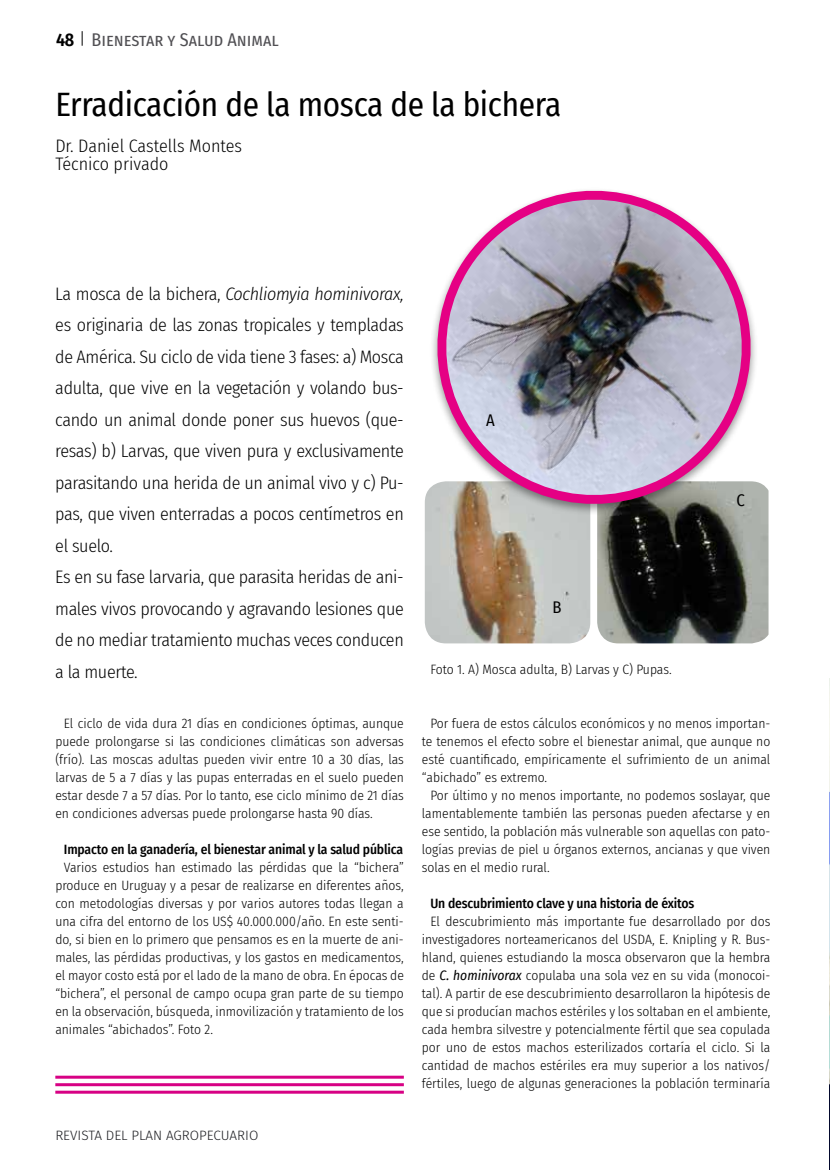
<style>
.page{position:relative;width:830px;height:1170px;background:#fff}
.page>*{position:absolute;margin:0;border:0;box-sizing:border-box;transform-origin:0 0}
.t1{font:33px "Fira Sans Condensed";letter-spacing:-.01em;color:#000}
.t2{font:300 18px/31.5px "Fira Sans Condensed";letter-spacing:-.02em;color:#000}
.t3{font:300 18px/18px "Fira Sans Condensed";color:#000}
.t4{font:18px "Fira Sans Condensed";color:#504f53}
.t5{font:600 18px "Fira Sans Condensed";color:#000}
.t6{font:16.5px "Fira Sans Condensed";color:#000}
.t7{font:300 13.5px/18px "Fira Sans Condensed";color:#000;text-align:justify}
.t8{font:500 13.5px "Fira Sans Condensed";letter-spacing:-.01em;color:#000}
.t9{font:300 13.5px "Fira Sans";color:#1b1c20}
.s1{font-style:italic}
.s2{font-weight:400;font-style:italic}
</style>
<div class="page">
<img style="left:424px;top:527px;width:166px;height:116px">
<img style="left:597px;top:527px;width:171px;height:116px">
<svg style="left:424px;top:190px;width:345px;height:337px"></svg>
<hr style="left:55px;top:1075px;width:348px;height:3px;background:#d70084">
<hr style="left:55px;top:1083px;width:348px;height:3px;background:#d70084">
<hr style="left:55px;top:1090px;width:348px;height:3px;background:#d70084">
<img style="left:829px;top:678px;width:1px;height:491px">
<svg style="left:82px;top:31px;width:1px;height:15px"></svg>
<h2 class="t5" style="left:56px;top:25px;width:20px">48</h2>
<h2 class="t4" style="left:91px;top:26px;width:189px">Bienestar y Salud Animal</h2>
<h1 class="t1" style="left:55px;top:80px;width:507px">Erradicación de la mosca de la bichera</h1>
<h2 class="t3" style="left:55px;top:137px;width:188px">Dr. Daniel Castells Montes<br>Técnico privado</h2>
<p class="t2" style="left:55px;top:278px;width:350px">La mosca de la bichera, <span class="s1">Cochliomyia hominivorax, </span>es originaria de las zonas tropicales y templadas de América. Su ciclo de vida tiene 3 fases: a) Mosca adulta, que vive en la vegetación y volando bus&shy;cando un animal donde poner sus huevos (que&shy;resas) b) Larvas, que viven pura y exclusivamente parasitando una herida de un animal vivo y c) Pu&shy;pas, que viven enterradas a pocos centímetros en el suelo.<br>Es en su fase larvaria, que parasita heridas de ani&shy;males vivos provocando y agravando lesiones que de no mediar tratamiento muchas veces conducen a la muerte.</p>
<p class="t6" style="left:486px;top:407px;width:10px">A</p>
<p class="t6" style="left:552px;top:594px;width:11px">B</p>
<p class="t7" style="left:430px;top:660px;width:243px">Foto 1. A) Mosca adulta, B) Larvas y C) Pupas.</p>
<p class="t6" style="left:736px;top:487px;width:10px">C</p>
<p class="t7" style="left:55px;top:714px;width:350px;text-indent:9px">El ciclo de vida dura 21 días en condiciones óptimas, aunque puede prolongarse si las condiciones climáticas son adversas (frío). Las moscas adultas pueden vivir entre 10 a 30 días, las larvas de 5 a 7 días y las pupas enterradas en el suelo pueden estar desde 7 a 57 días. Por lo tanto, ese ciclo mínimo de 21 días en condiciones adversas puede prolongarse hasta 90 días.</p>
<p class="t8" style="left:64px;top:838px;width:340px">Impacto en la ganadería, el bienestar animal y la salud pública</p>
<p class="t7" style="left:55px;top:858px;width:350px;text-indent:9px">Varios estudios han estimado las pérdidas que la “bichera” produce en Uruguay y a pesar de realizarse en diferentes años, con metodologías diversas y por varios autores todas llegan a una cifra del entorno de los US$ 40.000.000/año. En este senti&shy;do, si bien en lo primero que pensamos es en la muerte de ani&shy;males, las pérdidas productivas, y los gastos en medicamentos, el mayor costo está por el lado de la mano de obra. En épocas de “bichera”, el personal de campo ocupa gran parte de su tiempo en la observación, búsqueda, inmovilización y tratamiento de los animales “abichados”. Foto 2.</p>
<p class="t9" style="left:55px;top:1125px;width:204px">REVISTA DEL PLAN AGROPECUARIO</p>
<p class="t7" style="left:421px;top:714px;width:350px;text-indent:9px">Por fuera de estos cálculos económicos y no menos importan&shy;te tenemos el efecto sobre el bienestar animal, que aunque no esté cuantificado, empíricamente el sufrimiento de un animal “abichado” es extremo.</p>
<p class="t7" style="left:421px;top:786px;width:350px;text-indent:9px">Por último y no menos importante, no podemos soslayar, que lamentablemente también las personas pueden afectarse y en ese sentido, la población más vulnerable son aquellas con pato&shy;logías previas de piel u órganos externos, ancianas y que viven solas en el medio rural.</p>
<p class="t8" style="left:430px;top:892px;width:265px">Un descubrimiento clave y una historia de éxitos</p>
<p class="t7" style="left:421px;top:912px;width:350px;text-indent:9px">El descubrimiento más importante fue desarrollado por dos investigadores norteamericanos del USDA, E. Knipling y R. Bus&shy;hland, quienes estudiando la mosca observaron que la hembra de <span class="s2">C. hominivorax</span> copulaba una sola vez en su vida (monocoi&shy;tal). A partir de ese descubrimiento desarrollaron la hipótesis de que si producían machos estériles y los soltaban en el ambiente, cada hembra silvestre y potencialmente fértil que sea copulada por uno de estos machos esterilizados cortaría el ciclo. Si la cantidad de machos estériles era muy superior a los nativos/ fértiles, luego de algunas generaciones la población terminaría</p>
</div>
